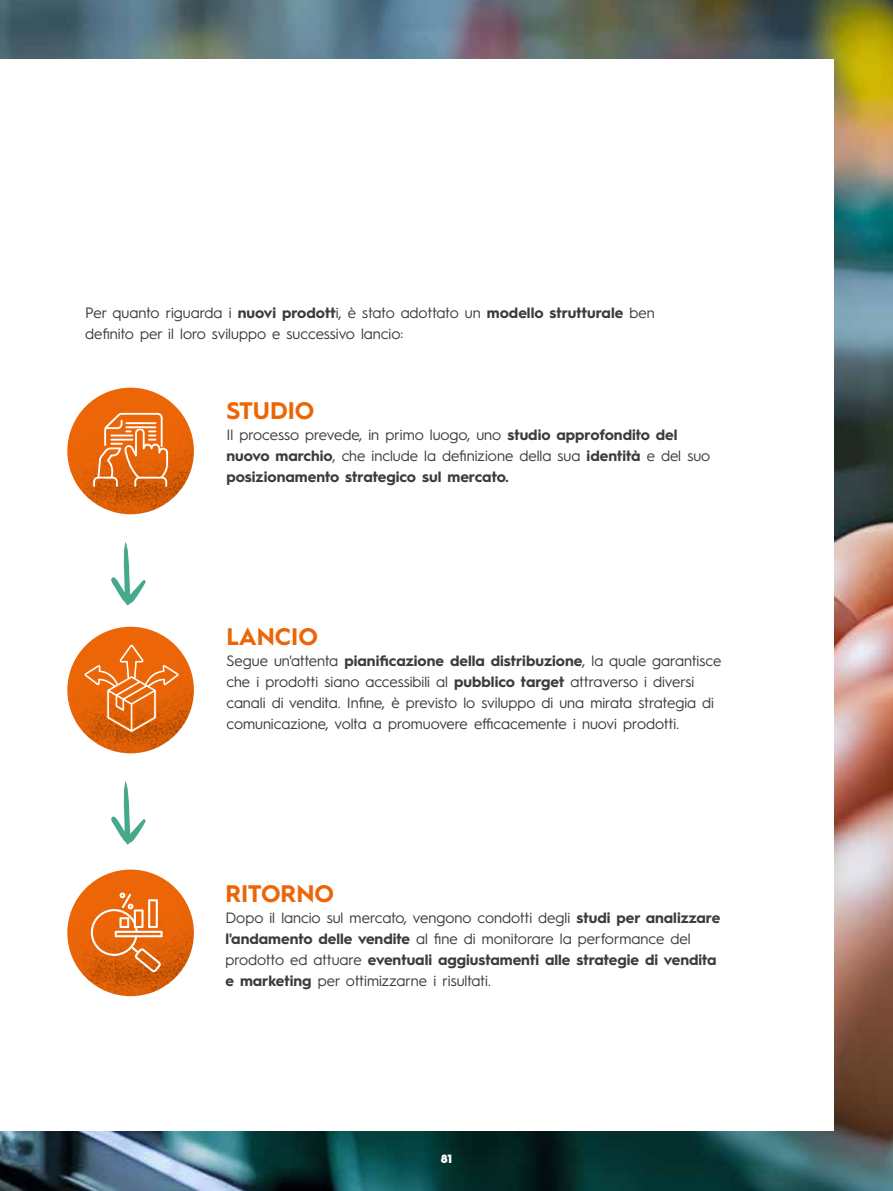
<style>
.page{position:relative;width:893px;height:1191px;background:#fff}
.page>*{position:absolute;margin:0;border:0;box-sizing:border-box;transform-origin:0 0}
.t1{font:700 24px "Hurme Geometric Sans 1";color:#ec6608}
.t2{font:15px/21px "Hurme Geometric Sans 1";color:#3c3c3b}
.t3{font:700 15px/21px "Hurme Geometric Sans 1";color:#3c3c3b}
.t4{font:900 12px "Hurme Geometric Sans 1";color:#fff}
.s1{font-weight:700}
.s2{font-weight:400}
</style>
<div class="page">
<img style="left:0;top:0;width:893px;height:1191px">
<div style="left:0;top:60px;width:833px;height:1071px;background:#fff"></div>
<img style="left:67px;top:388px;width:127px;height:126px">
<img style="left:67px;top:890px;width:127px;height:86px">
<svg style="left:93px;top:413px;width:75px;height:74px;background:#ea8238"></svg>
<img style="left:67px;top:647px;width:127px;height:86px">
<svg style="left:84px;top:542px;width:96px;height:649px"></svg>
<p class="t2" style="left:85px;top:301px;width:571px">Per quanto riguarda i <span class="s1">nuovi prodott</span>i, è stato adottato un <span class="s1">modello strutturale</span> ben definito per il loro sviluppo e successivo lancio:</p>
<h1 class="t1" style="left:226px;top:394px;width:90px">STUDIO</h1>
<p class="t3" style="left:226px;top:423px;width:485px"><span class="s2">Il processo prevede, in primo luogo, uno</span> studio approfondito del nuovo marchio<span class="s2">, che include la definizione della sua</span> identità <span class="s2">e del suo </span>posizionamento strategico sul mercato.</p>
<h1 class="t1" style="left:226px;top:620px;width:93px">LANCIO</h1>
<p class="t2" style="left:226px;top:649px;width:496px">Segue un'attenta <span class="s1">pianificazione della distribuzione</span>, la quale garantisce che i prodotti siano accessibili al <span class="s1">pubblico target</span> attraverso i diversi canali di vendita. Infine, è previsto lo sviluppo di una mirata strategia di comunicazione, volta a promuovere efficacemente i nuovi prodotti.</p>
<h1 class="t1" style="left:225px;top:877px;width:110px">RITORNO</h1>
<p class="t2" style="left:225px;top:906px;width:496px">Dopo il lancio sul mercato, vengono condotti degli <span class="s1">studi per analizzare l'andamento delle vendite</span> al fine di monitorare la performance del prodotto ed attuare <span class="s1">eventuali aggiustamenti alle strategie di vendita e marketing</span> per ottimizzarne i risultati.</p>
<p class="t4" style="left:441px;top:1150px;width:13px">81</p>
</div>
